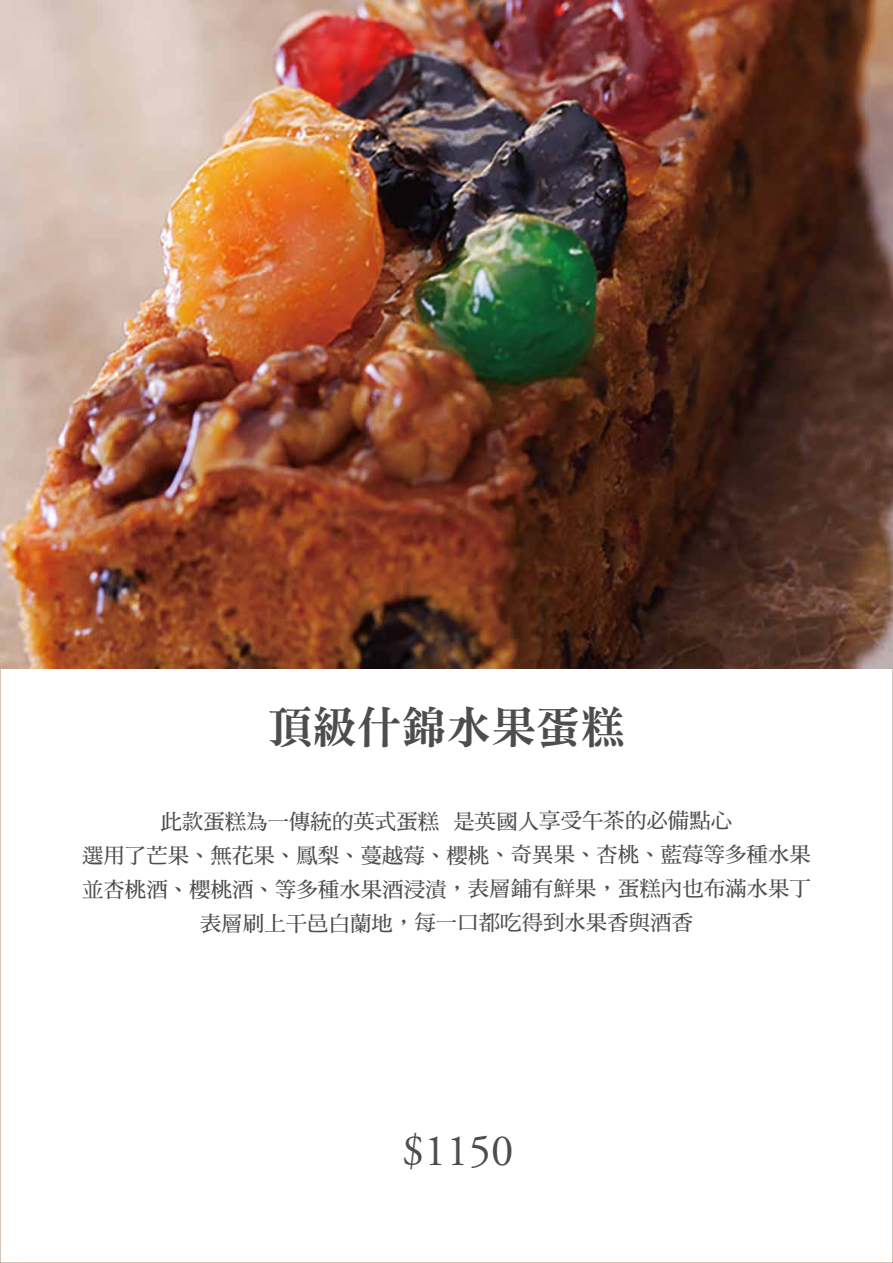
<style>
.page{position:relative;width:893px;height:1263px;background:#fff}
.page>*{position:absolute;margin:0;border:0;box-sizing:border-box;transform-origin:0 0}
.t1{font:44.7px "DF Ming Std W9";color:#4d4d4d}
.t2{font:44.7px "Adobe Garamond";color:#4d4d4d}
.t3{font:21.15px/33.9px "DF Ming Std W7";color:#4d4d4d;text-align:center}
</style>
<div class="page">
<img style="left:0;top:0;width:893px;height:668px">
<h1 class="t1" style="left:268px;top:703px;width:359px">頂級什錦水果蛋糕</h1>
<p class="t3" style="left:82px;top:804px;width:730px">此款蛋糕為一傳統的英式蛋糕 是英國人享受午茶的必備點心<br>選用了芒果、無花果、鳳梨、蔓越莓、櫻桃、奇異果、杏桃、藍莓等多種水果並杏桃酒、櫻桃酒、等多種水果酒浸漬，表層鋪有鮮果，蛋糕內也布滿水果丁表層刷上干邑白蘭地，每一口都吃得到水果香與酒香</p>
<h1 class="t2" style="left:402px;top:1127px;width:113px">$1150</h1>
</div>
